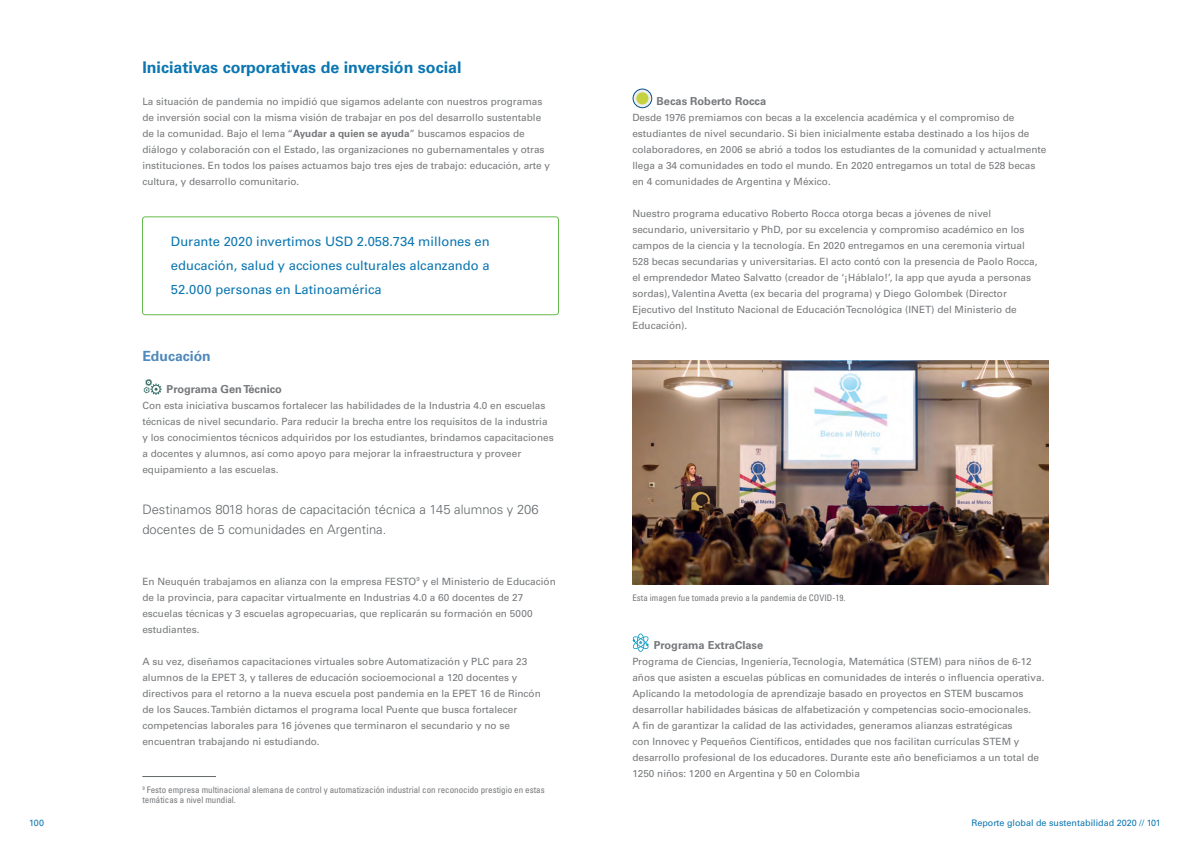
<style>
.page{position:relative;width:1191px;height:842px;background:#fff}
.page>*{position:absolute;margin:0;border:0;box-sizing:border-box;transform-origin:0 0}
.t1{font:700 16px "Univers LT Std";color:#0b76b0}
.t2{font:700 14px "Univers LT Std";color:#5089bc}
.t3{font:13px/24px "Univers LT Std";color:#0b76b0;text-align:justify}
.t4{font:300 13px/20px "Univers LT Std";color:#616668}
.t5{font:700 11px "Univers LT Std";color:#76787b}
.t6{font:10px/16px "Univers LT Std";color:#76787b}
.t7{font:condensed 9px/10px "Univers LT Std";color:#76787b}
.t8{font:9px "Univers LT Std";color:#0b76b0}
.s1{font-weight:700}
</style>
<div class="page">
<svg style="left:143px;top:379px;width:19px;height:16px"></svg>
<svg style="left:632px;top:89px;width:20px;height:19px"></svg>
<div style="left:636px;top:92px;width:12px;height:12px;background:#c4d23f;border-radius:50%"></div>
<hr style="left:142px;top:776px;width:74px;height:1px;background:#616668">
<div style="left:142px;top:217px;width:416px;height:98px;border:1px solid #67ba50;border-radius:3px"></div>
<img style="left:632px;top:361px;width:416px;height:224px">
<svg style="left:632px;top:633px;width:17px;height:19px"></svg>
<h1 class="t1" style="left:142px;top:58px;width:321px">Iniciativas corporativas de inversión social</h1>
<p class="t6" style="left:142px;top:93px;width:409px">La situación de pandemia no impidió que sigamos adelante con nuestros programas de inversión social con la misma visión de trabajar en pos del desarrollo sustentable de la comunidad. Bajo el lema “<span class="s1">Ayudar a quien se ayuda</span>” buscamos espacios de diálogo y colaboración con el Estado, las organizaciones no gubernamentales y otras instituciones. En todos los países actuamos bajo tres ejes de trabajo: educación, arte y cultura, y desarrollo comunitario.</p>
<h3 class="t3" style="left:171px;top:230px;width:320px">Durante 2020 invertimos USD 2.058.734 millones en educación, salud y acciones culturales alcanzando a 52.000 personas en Latinoamérica</h3>
<h2 class="t2" style="left:142px;top:348px;width:70px">Educación</h2>
<p class="t5" style="left:167px;top:382px;width:117px">Programa Gen Técnico</p>
<p class="t6" style="left:142px;top:397px;width:413px">Con esta iniciativa buscamos fortalecer las habilidades de la Industria 4.0 en escuelas técnicas de nivel secundario. Para reducir la brecha entre los requisitos de la industria y los conocimientos técnicos adquiridos por los estudiantes, brindamos capacitaciones a docentes y alumnos, así como apoyo para mejorar la infraestructura y proveer equipamiento a las escuelas.</p>
<h3 class="t4" style="left:142px;top:500px;width:398px">Destinamos 8018 horas de capacitación técnica a 145 alumnos y 206 docentes de 5 comunidades en Argentina.</h3>
<p class="t6" style="left:142px;top:573px;width:415px">En Neuquén trabajamos en alianza con la empresa FESTO<sup>9</sup> y el Ministerio de Educación de la provincia, para capacitar virtualmente en Industrias 4.0 a 60 docentes de 27 escuelas técnicas y 3 escuelas agropecuarias, que replicarán su formación en 5000 estudiantes.</p>
<p class="t6" style="left:142px;top:653px;width:400px">A su vez, diseñamos capacitaciones virtuales sobre Automatización y PLC para 23 alumnos de la EPET 3, y talleres de educación socioemocional a 120 docentes y directivos para el retorno a la nueva escuela post pandemia en la EPET 16 de Rincón de los Sauces. También dictamos el programa local Puente que busca fortalecer competencias laborales para 16 jóvenes que terminaron el secundario y no se encuentran trabajando ni estudiando.</p>
<p class="t7" style="left:142px;top:784px;width:404px"><sup>9</sup> Festo empresa multinacional alemana de control y automatización industrial con reconocido prestigio en estas temáticas a nivel mundial.</p>
<p class="t5" style="left:656px;top:94px;width:111px">Becas Roberto Rocca</p>
<p class="t6" style="left:632px;top:109px;width:415px">Desde 1976 premiamos con becas a la excelencia académica y el compromiso de estudiantes de nivel secundario. Si bien inicialmente estaba destinado a los hijos de colaboradores, en 2006 se abrió a todos los estudiantes de la comunidad y actualmente llega a 34 comunidades en todo el mundo. En 2020 entregamos un total de 528 becas en 4 comunidades de Argentina y México.</p>
<p class="t6" style="left:632px;top:205px;width:407px">Nuestro programa educativo Roberto Rocca otorga becas a jóvenes de nivel secundario, universitario y PhD, por su excelencia y compromiso académico en los campos de la ciencia y la tecnología. En 2020 entregamos en una ceremonia virtual 528 becas secundarias y universitarias. El acto contó con la presencia de Paolo Rocca, el emprendedor Mateo Salvatto (creador de ‘¡Háblalo!’, la app que ayuda a personas sordas), Valentina Avetta (ex becaria del programa) y Diego Golombek (Director Ejecutivo del Instituto Nacional de Educación Tecnológica (INET) del Ministerio de Educación).</p>
<p class="t7" style="left:632px;top:592px;width:214px">Esta imagen fue tomada previo a la pandemia de COVID-19.</p>
<p class="t5" style="left:654px;top:638px;width:111px">Programa ExtraClase</p>
<p class="t6" style="left:632px;top:653px;width:413px">Programa de Ciencias, Ingeniería, Tecnología, Matemática (STEM) para niños de 6-12 años que asisten a escuelas públicas en comunidades de interés o influencia operativa.<br>Aplicando la metodología de aprendizaje basado en proyectos en STEM buscamos desarrollar habilidades básicas de alfabetización y competencias socio-emocionales.<br>A fin de garantizar la calidad de las actividades, generamos alianzas estratégicas<br>con Innovec y Pequeños Científicos, entidades que nos facilitan currículas STEM y desarrollo profesional de los educadores. Durante este año beneficiamos a un total de 1250 niños: 1200 en Argentina y 50 en Colombia</p>
<p class="t8" style="left:29px;top:817px;width:16px">100</p>
<p class="t8" style="left:971px;top:817px;width:191px">Reporte global de sustentabilidad 2020 // 101</p>
</div>
